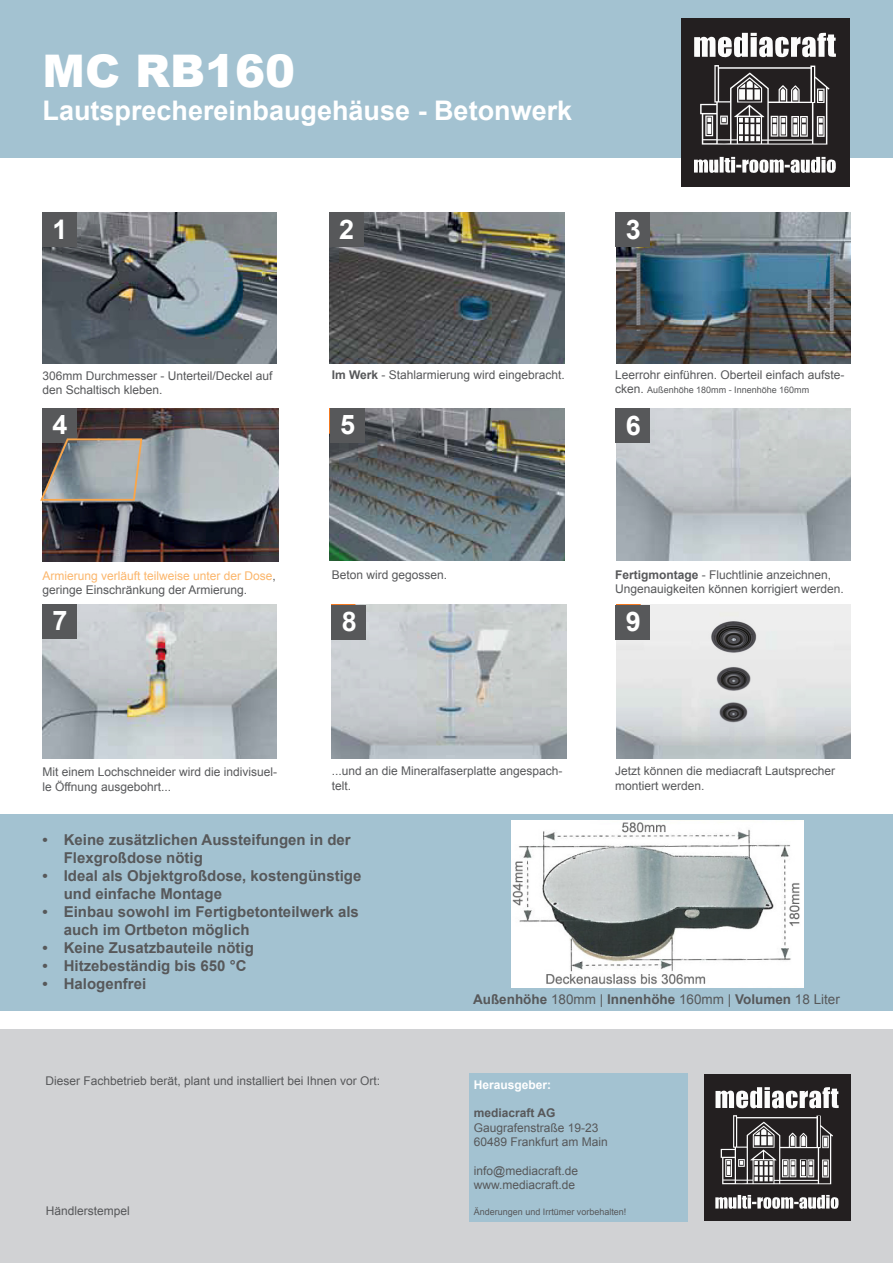
<style>
.page{position:relative;width:893px;height:1263px;background:#fff}
.page>*{position:absolute;margin:0;border:0;box-sizing:border-box;transform-origin:0 0}
.t1{font:900 45px "Arial";color:#fff}
.t2{font:700 27px "Arial";color:#fff}
.t3{font:700 15px/18px "Arial";color:#57585a}
.t4{font:700 13.5px "Arial";color:#57585a}
.t5{font:12px/14.4px "Arial";color:#57585a}
.t6{font:12px/14.4px "Arial";color:#fbb66c}
.t7{font:700 12px "Arial";color:#fff}
.t8{font:700 12px "Arial";color:#57585a}
.t9{font:9px "Arial";color:#57585a}
.s1{font-weight:700}
.s2{font-size:12px}
.s3{color:#57585a}
.s4{font-weight:400}
</style>
<div class="page">
<img style="left:43px;top:408px;width:236px;height:153px">
<img style="left:43px;top:213px;width:234px;height:151px">
<img style="left:330px;top:213px;width:234px;height:151px">
<img style="left:616px;top:213px;width:234px;height:151px">
<div style="left:0;top:814px;width:893px;height:197px;background:#a3c2d1"></div>
<div style="left:0;top:0;width:893px;height:157px;background:#a3c2d1"></div>
<div style="left:681px;top:18px;width:169px;height:169px;background:#231f20"></div>
<svg style="left:694px;top:159px;width:24px;height:14px"></svg>
<svg style="left:720px;top:157px;width:4px;height:16px"></svg>
<svg style="left:700px;top:65px;width:129px;height:80px"></svg>
<svg style="left:694px;top:33px;width:142px;height:25px"></svg>
<svg style="left:724px;top:157px;width:112px;height:16px"></svg>
<div style="left:43px;top:213px;width:34px;height:34px;background:#57585a"></div>
<div style="left:329px;top:213px;width:34px;height:34px;background:#57585a"></div>
<div style="left:0;top:1029px;width:893px;height:234px;background:#d1d2d4"></div>
<div style="left:704px;top:1074px;width:147px;height:147px;background:#231f20"></div>
<svg style="left:721px;top:1115px;width:112px;height:69px"></svg>
<svg style="left:715px;top:1087px;width:124px;height:22px"></svg>
<svg style="left:715px;top:1195px;width:124px;height:14px"></svg>
<div style="left:468px;top:1073px;width:219px;height:149px;background:#a3c2d1"></div>
<img style="left:511px;top:820px;width:292px;height:167px">
<img style="left:330px;top:408px;width:234px;height:152px">
<img style="left:616px;top:409px;width:234px;height:151px">
<img style="left:43px;top:605px;width:234px;height:153px">
<img style="left:332px;top:605px;width:234px;height:153px">
<img style="left:616px;top:605px;width:234px;height:153px">
<div style="left:616px;top:213px;width:34px;height:34px;background:#57585a"></div>
<div style="left:43px;top:408px;width:34px;height:34px;background:#57585a"></div>
<div style="left:330px;top:408px;width:34px;height:34px;background:#57585a"></div>
<div style="left:616px;top:409px;width:34px;height:34px;background:#57585a"></div>
<div style="left:43px;top:604px;width:34px;height:34px;background:#57585a"></div>
<div style="left:332px;top:605px;width:34px;height:34px;background:#57585a"></div>
<div style="left:616px;top:605px;width:34px;height:34px;background:#57585a"></div>
<svg style="left:40px;top:437px;width:103px;height:65px"></svg>
<h1 class="t1" style="left:43px;top:39px;width:254px">MC RB160</h1>
<h2 class="t2" style="left:43px;top:92px;width:531px">Lautsprechereinbaugehäuse - Betonwerk</h2>
<h2 class="t2" style="left:53px;top:211px;width:17px">1</h2>
<h2 class="t2" style="left:339px;top:211px;width:17px">2</h2>
<h2 class="t2" style="left:626px;top:211px;width:17px">3</h2>
<p class="t5" style="left:43px;top:368px;width:232px">306mm Durchmesser - Unterteil/Deckel auf den Schaltisch kleben.</p>
<p class="t5" style="left:332px;top:367px;width:235px"><span class="s1">Im Werk</span> - Stahlarmierung wird eingebracht.</p>
<p class="t5" style="left:615px;top:367px;width:231px">Leerrohr einführen. Oberteil einfach aufste-</p>
<p class="t9" style="left:615px;top:384px;width:196px"><span class="s2">cken.</span> Außenhöhe 180mm - Innenhöhe 160mm</p>
<h2 class="t2" style="left:53px;top:407px;width:17px">4</h2>
<h2 class="t2" style="left:340px;top:407px;width:17px">5</h2>
<h2 class="t2" style="left:626px;top:407px;width:17px">6</h2>
<p class="t6" style="left:43px;top:568px;width:235px">Armierung verläuft teilweise unter der Dose<span class="s3">, geringe Einschränkung der Armierung.</span></p>
<p class="t5" style="left:332px;top:567px;width:117px">Beton wird gegossen.</p>
<p class="t5" style="left:615px;top:567px;width:230px"><span class="s1">Fertigmontage</span> - Fluchtlinie anzeichnen,<br>Ungenauigkeiten können korrigiert werden.</p>
<h2 class="t2" style="left:53px;top:603px;width:17px">7</h2>
<h2 class="t2" style="left:342px;top:604px;width:17px">8</h2>
<h2 class="t2" style="left:626px;top:604px;width:17px">9</h2>
<p class="t5" style="left:43px;top:765px;width:236px">Mit einem Lochschneider wird die indivisuel&shy;le Öffnung ausgebohrt...</p>
<p class="t5" style="left:332px;top:764px;width:232px">...und an die Mineralfaserplatte angespach&shy;telt.</p>
<p class="t5" style="left:615px;top:764px;width:222px">Jetzt können die mediacraft Lautsprecher montiert werden.</p>
<p class="t3" style="left:64px;top:832px;width:289px;text-indent:-21px">• Keine zusätzlichen Aussteifungen in der<br>Flexgroßdose nötig</p>
<p class="t3" style="left:64px;top:868px;width:299px;text-indent:-21px">• Ideal als Objektgroßdose, kostengünstige und einfache Montage</p>
<p class="t3" style="left:64px;top:904px;width:297px;text-indent:-21px">• Einbau sowohl im Fertigbetonteilwerk als auch im Ortbeton möglich</p>
<p class="t3" style="left:43px;top:940px;width:213px">• Keine Zusatzbauteile nötig</p>
<p class="t3" style="left:43px;top:958px;width:205px">• Hitzebeständig bis 650 °C</p>
<p class="t3" style="left:43px;top:976px;width:105px">• Halogenfrei</p>
<p class="t4" style="left:473px;top:990px;width:368px">Außenhöhe <span class="s4">180mm |</span> Innenhöhe <span class="s4">160mm |</span> Volumen <span class="s4">18 Liter</span></p>
<p class="t5" style="left:45px;top:1074px;width:336px">Dieser Fachbetrieb berät, plant und installiert bei Ihnen vor Ort:</p>
<p class="t7" style="left:474px;top:1076px;width:79px">Herausgeber:</p>
<p class="t8" style="left:474px;top:1105px;width:83px">mediacraft AG</p>
<p class="t5" style="left:474px;top:1120px;width:136px">Gaugrafenstraße 19-23<br>60489 Frankfurt am Main</p>
<p class="t5" style="left:474px;top:1164px;width:106px">info@mediacraft.de www.mediacraft.de</p>
<p class="t9" style="left:474px;top:1205px;width:154px">Änderungen und Irrtümer vorbehalten!</p>
<p class="t5" style="left:46px;top:1203px;width:86px">Händlerstempel</p>
</div>
